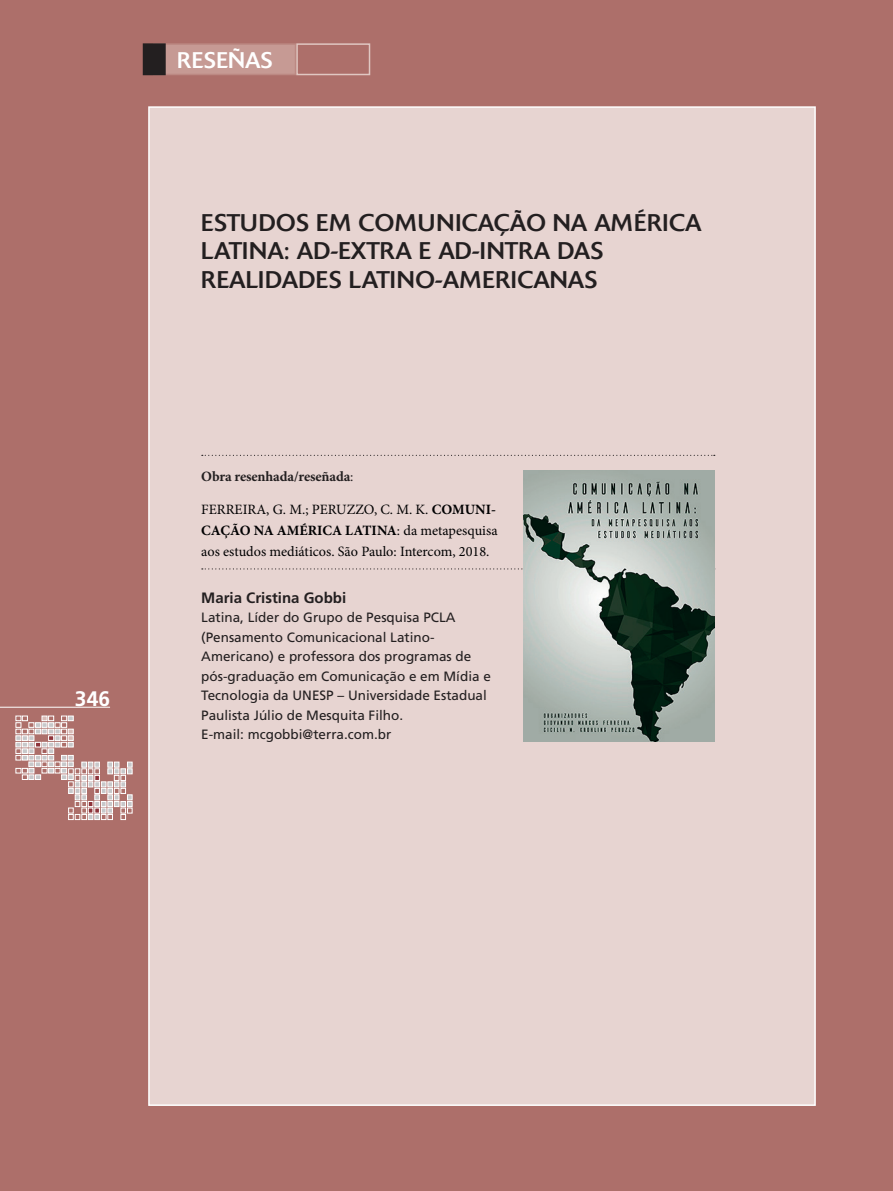
<style>
.page{position:relative;width:893px;height:1191px;background:#ad6f6a}
.page>*{position:absolute;margin:0;border:0;box-sizing:border-box;transform-origin:0 0}
.t1{font:24px/28.5px "Delta";color:#231f20}
.t2{font:22.5px "Delta";letter-spacing:.01em;color:#fff}
.t3{font:700 21px "Frutiger";color:#fff}
.t4{font:700 15px "Frutiger";color:#231f20}
.t5{font:14.25px/21px "Minion Pro";color:#000001;text-align:justify}
.t6{font:700 14.25px "Minion Pro";letter-spacing:-.01em;color:#231f20}
.t7{font:13.5px/19.5px "Frutiger";color:#231f20}
.s1{font-weight:400}
.s2{font-weight:700}
</style>
<div class="page">
<svg style="left:16px;top:716px;width:116px;height:103px"></svg>
<hr style="left:0;top:707px;width:110px;height:1px;background:#fff">
<div style="left:148px;top:106px;width:668px;height:1000px;background:#e7d4d1;border:2px solid #fff"></div>
<div style="left:153px;top:43px;width:143px;height:32px;background:#c69a94;border:2px solid #bc8983"></div>
<div style="left:144px;top:44px;width:21px;height:30px;background:#231f20"></div>
<div style="left:143px;top:43px;width:23px;height:32px;border:2px solid #231f20"></div>
<div style="left:296px;top:43px;width:74px;height:32px;border:2px solid #e0c7c2"></div>
<svg style="left:202px;top:455px;width:513px;height:1px"></svg>
<svg style="left:202px;top:568px;width:513px;height:1px"></svg>
<img style="left:524px;top:471px;width:190px;height:270px">
<h2 class="t2" style="left:177px;top:47px;width:97px">RESEÑAS</h2>
<h1 class="t1" style="left:201px;top:208px;width:502px">ESTUDOS EM COMUNICAÇÃO NA AMÉRICA<br>LATINA: AD-EXTRA E AD-INTRA DAS<br>REALIDADES LATINO-AMERICANAS</h1>
<h3 class="t3" style="left:75px;top:686px;width:37px">346</h3>
<p class="t6" style="left:201px;top:466px;width:154px">Obra resenhada/reseñ ada<span class="s1">:</span></p>
<p class="t5" style="left:201px;top:499px;width:298px">FERREIRA, G. M.; PERUZZO, C. M. K. <span class="s2">COMUNI-CAÇÃO NA AMÉRICA LATINA</span>: da metapesquisa aos estudos mediáticos. São Paulo: Intercom, 2018.</p>
<p class="t4" style="left:201px;top:588px;width:147px">Maria Cristina Gobbi</p>
<p class="t7" style="left:201px;top:607px;width:291px">Latina, Líder do Grupo de Pesquisa PCLA (Pensamento Comunicacional Latino-Americano) e professora dos programas de pós-graduação em Comunicação e em Mídia e Tecnologia da UNESP – Universidade Estadual Paulista Júlio de Mesquita Filho.<br>E-mail: mcgobbi@terra.com.br</p>
</div>
